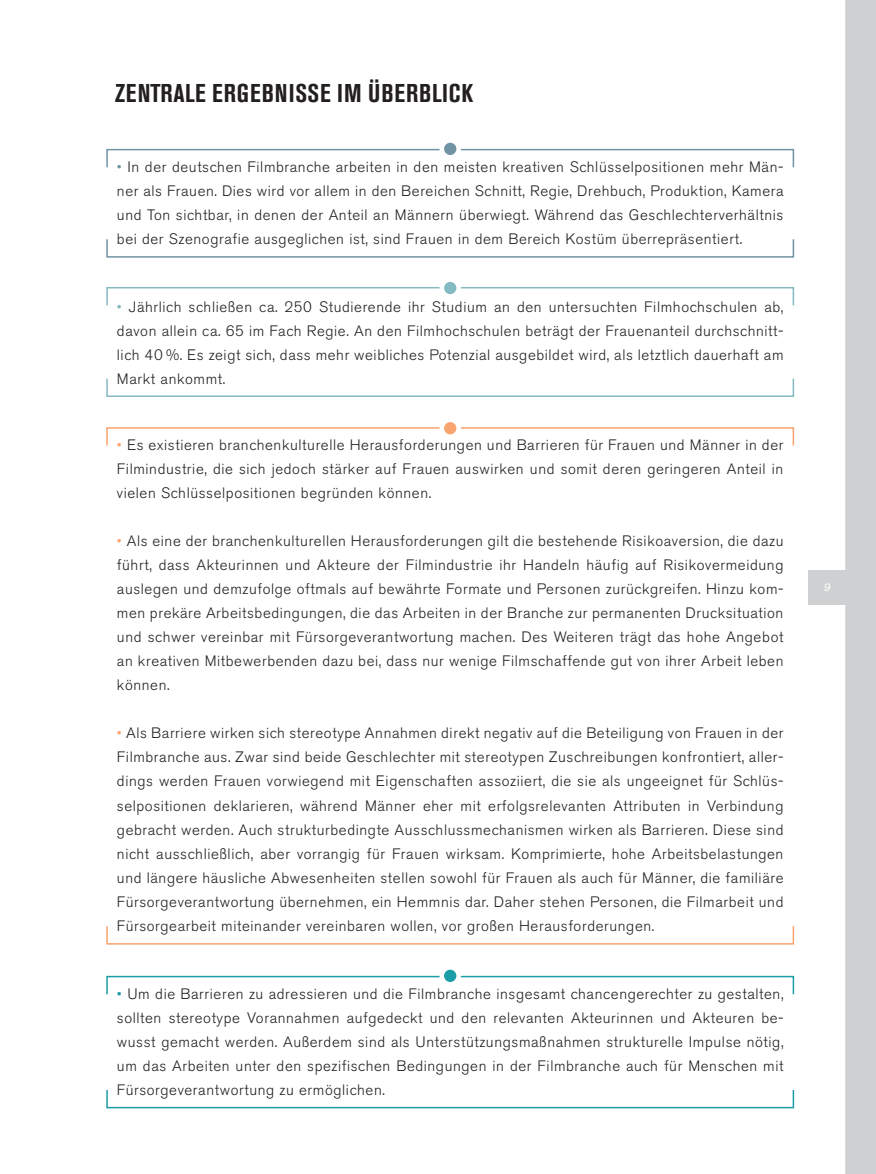
<style>
.page{position:relative;width:876px;height:1174px;background:#fff}
.page>*{position:absolute;margin:0;border:0;box-sizing:border-box;transform-origin:0 0}
.t1{font:700 condensed 25.5px "Akzidenz Grotesk BE";letter-spacing:.035em;color:#231f20}
.t2{font:300 15px/24px "Akzidenz Grotesk BE";letter-spacing:.04em;color:#231f20;text-align:justify}
.t3{font:italic 11.25px "Akzidenz Grotesk BE";color:#fff}
.s1{color:#7193a4}
.s2{color:#81b8c0}
.s3{color:#f9a46e}
.s4{color:#1c9ca6}
</style>
<div class="page">
<div style="left:808px;top:570px;width:55px;height:34px;background:#cfd0d2"></div>
<div style="left:845px;top:0;width:18px;height:1174px;background:#cfd0d2"></div>
<div style="left:858px;top:0;width:18px;height:1174px;background:#cfd0d2"></div>
<div style="left:106px;top:149px;width:688px;height:19px;border:2px solid #7193a4"></div>
<div style="left:106px;top:238px;width:688px;height:20px;border:2px solid #7193a4"></div>
<svg style="left:442px;top:140px;width:17px;height:17px"></svg>
<div style="left:439px;top:138px;width:22px;height:22px;border:4px solid #fff;border-radius:50%"></div>
<div style="left:106px;top:378px;width:688px;height:19px;border:2px solid #84bac2"></div>
<div style="left:106px;top:287px;width:688px;height:19px;border:2px solid #84bac2"></div>
<svg style="left:442px;top:279px;width:17px;height:17px"></svg>
<div style="left:439px;top:277px;width:22px;height:22px;border:4px solid #fff;border-radius:50%"></div>
<div style="left:106px;top:925px;width:688px;height:19px;border:2px solid #f9a46e"></div>
<div style="left:106px;top:427px;width:688px;height:19px;border:2px solid #f9a46e"></div>
<svg style="left:442px;top:420px;width:17px;height:17px"></svg>
<div style="left:439px;top:417px;width:22px;height:22px;border:4px solid #fff;border-radius:50%"></div>
<div style="left:106px;top:1089px;width:688px;height:19px;border:2px solid #1c9ca6"></div>
<div style="left:106px;top:975px;width:688px;height:20px;border:2px solid #1c9ca6"></div>
<svg style="left:442px;top:967px;width:17px;height:17px"></svg>
<div style="left:439px;top:965px;width:22px;height:21px;border:4px solid #fff;border-radius:50%"></div>
<h1 class="t1" style="left:115px;top:79px;width:360px">ZENTRALE ERGEBNISSE IM ÜBERBLICK</h1>
<p class="t2" style="left:117px;top:155px;width:668px"><span class="s1">•</span> In der deutschen Filmbranche arbeiten in den meisten kreativen Schlüsselpositionen mehr Män&shy;ner als Frauen. Dies wird vor allem in den Bereichen Schnitt, Regie, Drehbuch, Produktion, Kamera und Ton sichtbar, in denen der Anteil an Männern überwiegt. Während das Geschlechterverhältnis bei der Szenografie ausgeglichen ist, sind Frauen in dem Bereich Kostüm überrepräsentiert.</p>
<p class="t2" style="left:117px;top:295px;width:668px"><span class="s2">•</span> Jährlich schließen ca. 250 Studierende ihr Studium an den untersuchten Filmhochschulen ab, davon allein ca. 65 im Fach Regie. An den Filmhochschulen beträgt der Frauenanteil durchschnitt&shy;lich 40 %. Es zeigt sich, dass mehr weibliches Potenzial ausgebildet wird, als letztlich dauerhaft am Markt ankommt.</p>
<p class="t2" style="left:117px;top:433px;width:668px"><span class="s3">•</span> Es existieren branchenkulturelle Herausforderungen und Barrieren für Frauen und Männer in der Filmindustrie, die sich jedoch stärker auf Frauen auswirken und somit deren geringeren Anteil in vielen Schlüsselpositionen begründen können.</p>
<p class="t2" style="left:117px;top:529px;width:668px"><span class="s3">•</span> Als eine der branchenkulturellen Herausforderungen gilt die bestehende Risikoaversion, die dazu führt, dass Akteurinnen und Akteure der Filmindustrie ihr Handeln häufig auf Risikovermeidung auslegen und demzufolge oftmals auf bewährte Formate und Personen zurückgreifen. Hinzu kom&shy;men prekäre Arbeitsbedingungen, die das Arbeiten in der Branche zur permanenten Drucksituation und schwer vereinbar mit Fürsorgeverantwortung machen. Des Weiteren trägt das hohe Angebot an kreativen Mitbewerbenden dazu bei, dass nur wenige Filmschaffende gut von ihrer Arbeit leben können.</p>
<p class="t2" style="left:117px;top:721px;width:668px"><span class="s3">•</span> Als Barriere wirken sich stereotype Annahmen direkt negativ auf die Beteiligung von Frauen in der Filmbranche aus. Zwar sind beide Geschlechter mit stereotypen Zuschreibungen konfrontiert, aller&shy;dings werden Frauen vorwiegend mit Eigenschaften assoziiert, die sie als ungeeignet für Schlüs&shy;selpositionen deklarieren, während Männer eher mit erfolgsrelevanten Attributen in Verbindung gebracht werden. Auch strukturbedingte Ausschlussmechanismen wirken als Barrieren. Diese sind nicht ausschließlich, aber vorrangig für Frauen wirksam. Komprimierte, hohe Arbeitsbelastungen und längere häusliche Abwesenheiten stellen sowohl für Frauen als auch für Männer, die familiäre Fürsorgeverantwortung übernehmen, ein Hemmnis dar. Daher stehen Personen, die Filmarbeit und Fürsorgearbeit miteinander vereinbaren wollen, vor großen Herausforderungen.</p>
<p class="t2" style="left:117px;top:981px;width:668px"><span class="s4">•</span> Um die Barrieren zu adressieren und die Filmbranche insgesamt chancengerechter zu gestalten, sollten stereotype Vorannahmen aufgedeckt und den relevanten Akteurinnen und Akteuren be&shy;wusst gemacht werden. Außerdem sind als Unterstützungsmaßnahmen strukturelle Impulse nötig, um das Arbeiten unter den spezifischen Bedingungen in der Filmbranche auch für Menschen mit Fürsorgeverantwortung zu ermöglichen.</p>
<p class="t3" style="left:824px;top:581px;width:8px">9</p>
</div>
